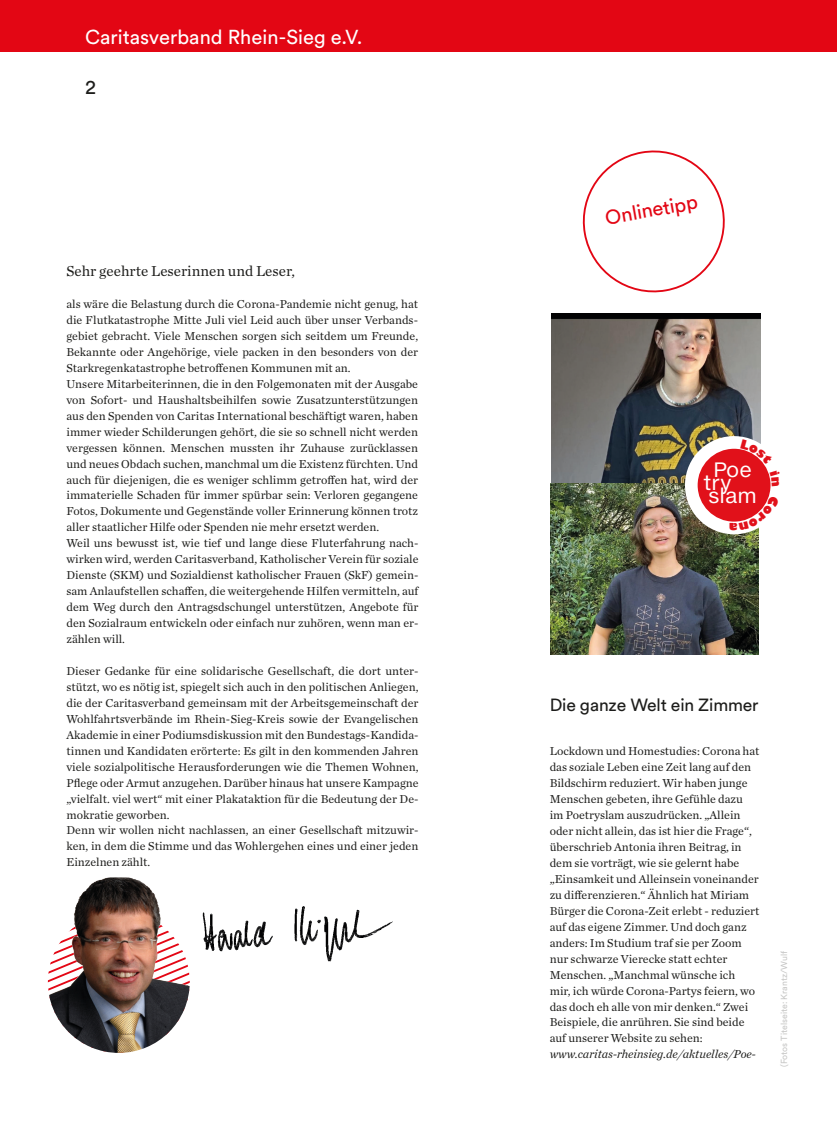
<style>
.page{position:relative;width:837px;height:1138px;background:#fff}
.page>*{position:absolute;margin:0;border:0;box-sizing:border-box;transform-origin:0 0}
.t1{font:20.38px "Helvetica Neuee Text Std";color:#fff}
.t2{font:20px "Circular XX";color:#fff}
.Soco_2020_Inhalt_Sei{font:20px "Circular XX";color:#e30614}
.t3{font:20px "Circular XX";color:#1d1d1b}
.t4{font:17.5px "Circular XX";letter-spacing:-.01em;color:#1d1d1b}
.t5{font:15px "Chronicle Text G1";color:#1d1d1b}
.t6{font:12px/16px "Chronicle Text G1";color:#1d1d1b;text-align:justify}
.t7{font:italic 12px "Chronicle Text G1";color:#1d1d1b}
.t8{font:8.75px "Circular XX";color:#c7c7c6}
</style>
<div class="page">
<div style="left:822px;top:0;width:14px;height:51px;background:#e30614"></div>
<div style="left:0;top:0;width:828px;height:51px;background:#e30614"></div>
<img style="left:202px;top:906px;width:191px;height:56px">
<img style="left:551px;top:313px;width:209px;height:171px">
<img style="left:550px;top:484px;width:208px;height:170px">
<svg style="left:582px;top:150px;width:143px;height:143px"></svg>
<img style="left:48px;top:877px;width:142px;height:175px">
<img style="left:678px;top:430px;width:93px;height:110px">
<h2 class="t2" style="left:85px;top:24px;width:278px">Caritasverband Rhein-Sieg e.V.</h2>
<h2 class="t3" style="left:85px;top:73px;width:13px">2</h2>
<p class="t5" style="left:66px;top:260px;width:230px">Sehr geehrte Leserinnen und Leser,</p>
<p class="t6" style="left:66px;top:295px;width:353px">als wäre die Belastung durch die Corona-Pandemie nicht genug, hat die Flutkatastrophe Mitte Juli viel Leid auch über unser Verbands&shy;gebiet gebracht. Viele Menschen sorgen sich seitdem um Freunde, Bekannte oder Angehörige, viele packen in den besonders von der Starkregenkatastrophe betroffenen Kommunen mit an.</p>
<p class="t6" style="left:66px;top:375px;width:353px">Unsere Mitarbeiterinnen, die in den Folgemonaten mit der Ausgabe von Sofort- und Haushaltsbeihilfen sowie Zusatzunterstützungen aus den Spenden von Caritas International beschäftigt waren, haben immer wieder Schilderungen gehört, die sie so schnell nicht werden vergessen können. Menschen mussten ihr Zuhause zurücklassen und neues Obdach suchen, manchmal um die Existenz fürchten. Und auch für diejenigen, die es weniger schlimm getroffen hat, wird der immaterielle Schaden für immer spürbar sein: Verloren gegangene Fotos, Dokumente und Gegenstände voller Erinnerung können trotz aller staatlicher Hilfe oder Spenden nie mehr ersetzt werden.</p>
<p class="t6" style="left:66px;top:534px;width:353px">Weil uns bewusst ist, wie tief und lange diese Fluterfahrung nach&shy;wirken wird, werden Caritasverband, Katholischer Verein für soziale Dienste (SKM) und Sozialdienst katholischer Frauen (SkF) gemein&shy;sam Anlaufstellen schaffen, die weitergehende Hilfen vermitteln, auf dem Weg durch den Antragsdschungel unterstützen, Angebote für den Sozialraum entwickeln oder einfach nur zuhören, wenn man er&shy;zählen will.</p>
<p class="t6" style="left:66px;top:662px;width:353px">Dieser Gedanke für eine solidarische Gesellschaft, die dort unter&shy;stützt, wo es nötig ist, spiegelt sich auch in den politischen Anliegen, die der Caritasverband gemeinsam mit der Arbeitsgemeinschaft der Wohlfahrtsverbände im Rhein-Sieg-Kreis sowie der Evangelischen Akademie in einer Podiumsdiskussion mit den Bundestags-Kandida&shy;tinnen und Kandidaten erörterte: Es gilt in den kommenden Jahren viele sozialpolitische Herausforderungen wie die Themen Wohnen, Pflege oder Armut anzugehen. Darüber hinaus hat unsere Kampagne „vielfalt. viel wert“ mit einer Plakataktion für die Bedeutung der De&shy;mokratie geworben.</p>
<p class="t6" style="left:66px;top:821px;width:353px">Denn wir wollen nicht nachlassen, an einer Gesellschaft mitzuwir&shy;ken, in dem die Stimme und das Wohlergehen eines und einer jeden Einzelnen zählt.</p>
<p class="Soco_2020_Inhalt_Sei" style="left:602px;top:204px;width:95px;rotate:-10deg">Onlinetipp</p>
<p class="t1" style="left:713px;top:456px;width:40px">Poe</p>
<p class="t1" style="left:703px;top:469px;width:29px">try</p>
<p class="t1" style="left:707px;top:483px;width:50px">slam</p>
<p class="t4" style="left:549px;top:693px;width:210px">Die ganze Welt ein Zimmer</p>
<p class="t6" style="left:549px;top:742px;width:211px;text-align:left">Lockdown und Homestudies: Corona hat das soziale Leben eine Zeit lang auf den Bildschirm reduziert. Wir haben junge Menschen gebeten, ihre Gefühle dazu im Poetryslam auszudrücken. „Allein oder nicht allein, das ist hier die Frage“, überschrieb Antonia ihren Beitrag, in dem sie vorträgt, wie sie gelernt habe „Einsamkeit und Alleinsein voneinander zu differenzieren.“ Ähnlich hat Miriam Bürger die Corona-Zeit erlebt - reduziert auf das eigene Zimmer. Und doch ganz anders: Im Studium traf sie per Zoom nur schwarze Vierecke statt echter Menschen. „Manchmal wünsche ich<br>mir, ich würde Corona-Partys feiern, wo das doch eh alle von mir denken.“ Zwei Beispiele, die anrühren. Sie sind beide auf unserer Website zu sehen:</p>
<p class="t7" style="left:549px;top:1045px;width:207px">www.caritas-rheinsieg.de/aktuelles/Poe-</p>
<p class="t8" style="left:777px;top:1067px;width:117px;rotate:-90deg">(Fotos Titelseite: Krantz/Wulf</p>
</div>
